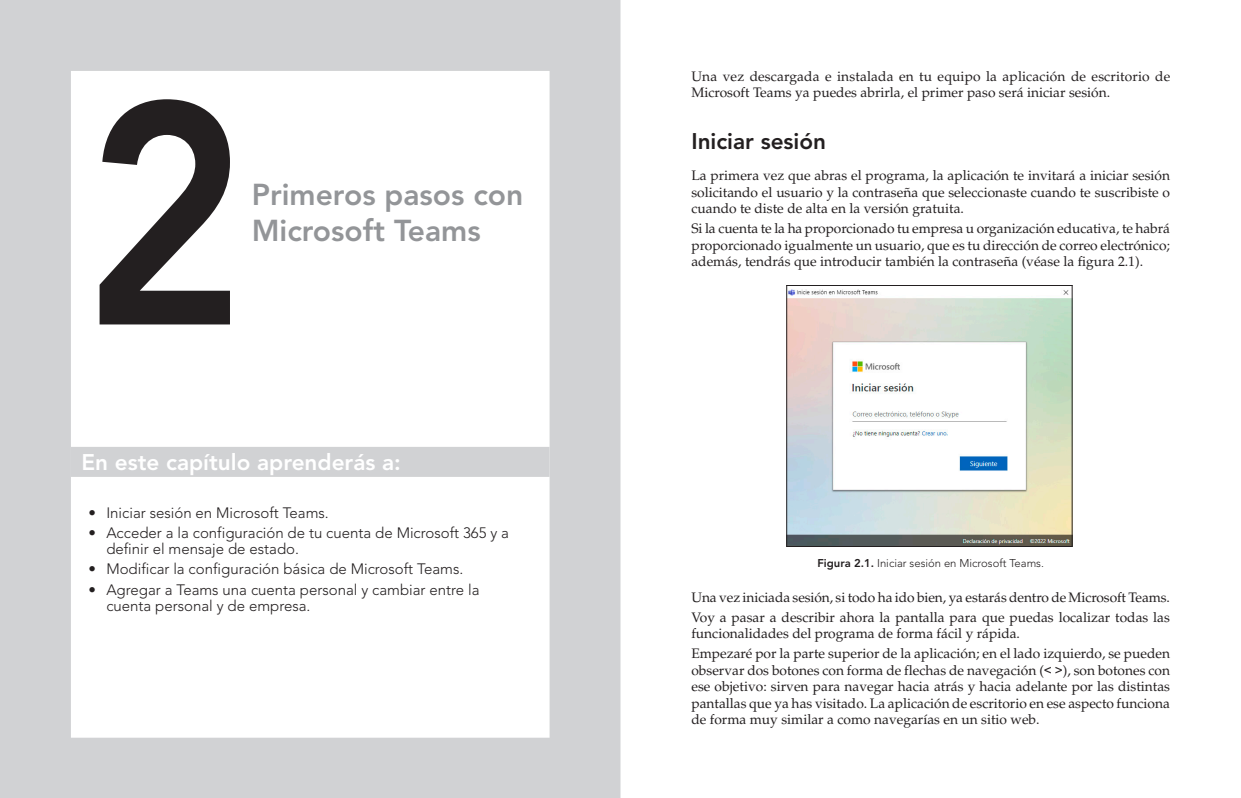
<style>
.page{position:relative;width:1241px;height:798px;background:#fff}
.page>*{position:absolute;margin:0;border:0;box-sizing:border-box;transform-origin:0 0}
.Titulo_capitulo_Num{font:800 312.5px "Avenir LT Std";color:#231f20;scale:.88 1}
.Titulo_capitulo{font:800 30px/36px "Avenir LT Std";color:#939598}
.En_este_capitulo_apr{font:800 22.5px "Avenir LT Std";color:#fff}
.Nivel_1{font:800 22.5px "Avenir LT Std";color:#231f20}
.En_este_capitulo_apr-2{font:300 15px/16.5px "Avenir LT Std";color:#231f20}
.Cuerpo_texto{font:13.75px/16.5px "Palatino LT Std";color:#231f20;text-align:justify}
.Pie_figura{font:300 11.25px "Avenir LT Std";color:#231f20}
.s1{font-weight:800}
.s2{font-family:"Arial MT Std"}
</style>
<div class="page">
<svg style="left:0;top:0;width:620px;height:797px"></svg>
<div style="left:71px;top:446px;width:478px;height:30px;background:#d1d2d4"></div>
<img style="left:788px;top:289px;width:282px;height:255px">
<div style="left:786px;top:285px;width:286px;height:261px;border:1px solid #231f20"></div>
<p class="Titulo_capitulo_Num" style="left:83px;top:31px;width:187px">2</p>
<p class="Titulo_capitulo" style="left:252px;top:177px;width:273px">Primeros pasos con<br>Microsoft Teams</p>
<p class="En_este_capitulo_apr" style="left:81px;top:448px;width:321px">En este capítulo aprenderás a:</p>
<p class="En_este_capitulo_apr-2" style="left:89px;top:504px;width:242px">• Iniciar sesión en Microsoft Teams.</p>
<p class="En_este_capitulo_apr-2" style="left:106px;top:524px;width:404px;text-indent:-18px">• Acceder a la configuración de tu cuenta de Microsoft 365 y a definir el mensaje de estado.</p>
<p class="En_este_capitulo_apr-2" style="left:89px;top:561px;width:376px">• Modificar la configuración básica de Microsoft Teams.</p>
<p class="En_este_capitulo_apr-2" style="left:106px;top:581px;width:374px;text-indent:-18px">• Agregar a Teams una cuenta personal y cambiar entre la cuenta personal y de empresa.</p>
<p class="Cuerpo_texto" style="left:691px;top:68px;width:480px">Una vez descargada e instalada en tu equipo la aplicación de escritorio de<br>Microsoft Teams ya puedes abrirla, el primer paso será iniciar sesión.</p>
<p class="Nivel_1" style="left:691px;top:128px;width:136px">Iniciar sesión</p>
<p class="Cuerpo_texto" style="left:691px;top:167px;width:480px">La primera vez que abras el programa, la aplicación te invitará a iniciar sesión solicitando el usuario y la contraseña que seleccionaste cuando te suscribiste o cuando te diste de alta en la versión gratuita.</p>
<p class="Cuerpo_texto" style="left:691px;top:220px;width:480px">Si la cuenta te la ha proporcionado tu empresa u organización educativa, te habrá proporcionado igualmente un usuario, que es tu dirección de correo electrónico; además, tendrás que introducir también la contraseña (véase la figura 2.1).</p>
<p class="Pie_figura" style="left:817px;top:556px;width:228px"><span class="s1">Figura 2.1.</span> Iniciar sesión en Microsoft Teams.</p>
<p class="Cuerpo_texto" style="left:691px;top:588px;width:480px">Una vez iniciada sesión, si todo ha ido bien, ya estarás dentro de Microsoft Teams.</p>
<p class="Cuerpo_texto" style="left:691px;top:608px;width:480px">Voy a pasar a describir ahora la pantalla para que puedas localizar todas las funcionalidades del programa de forma fácil y rápida.</p>
<p class="Cuerpo_texto" style="left:691px;top:645px;width:480px">Empezaré por la parte superior de la aplicación; en el lado izquierdo, se pueden observar dos botones con forma de flechas de navegación (<span class="s2">&lt; &gt;</span>), son botones con ese objetivo: sirven para navegar hacia atrás y hacia adelante por las distintas pantallas que ya has visitado. La aplicación de escritorio en ese aspecto funciona de forma muy similar a como navegarías en un sitio web.</p>
</div>
